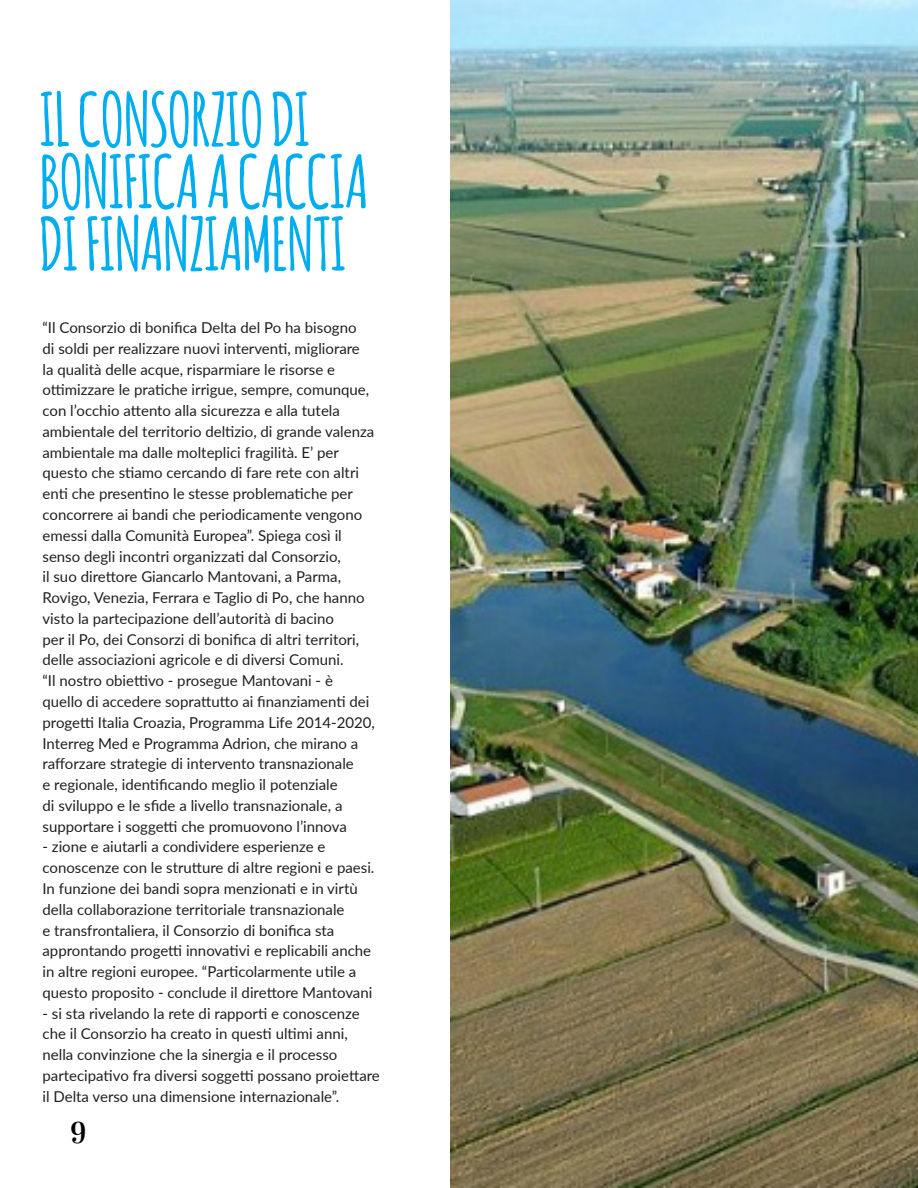
<style>
.page{position:relative;width:918px;height:1188px;background:#fff}
.page>*{position:absolute;margin:0;border:0;box-sizing:border-box;transform-origin:0 0}
.Article_Title_Primar{font:700 72px/62.4px "Amatic";color:#00aeef}
.Author{font:30px "Vidaloka";color:#000}
.Body_Text{font:15px/20.9px "Lato";color:#231f20}
</style>
<div class="page">
<img style="left:450px;top:0;width:468px;height:1188px">
<p class="Article_Title_Primar" style="left:40px;top:86px;width:330px">IL CONSORZIO DI<br>BONIFICA A CACCIA<br>DI FINANZIAMENTI</p>
<p class="Body_Text" style="left:43px;top:317px;width:334px">“Il Consorzio di bonifica Delta del Po ha bisogno<br>di soldi per realizzare nuovi interventi, migliorare<br>la qualità delle acque, risparmiare le risorse e ottimizzare le pratiche irrigue, sempre, comunque, con l’occhio attento alla sicurezza e alla tutela ambientale del territorio deltizio, di grande valenza ambientale ma dalle molteplici fragilità. E’ per questo che stiamo cercando di fare rete con altri enti che presentino le stesse problematiche per concorrere ai bandi che periodicamente vengono emessi dalla Comunità Europea”. Spiega così il senso degli incontri organizzati dal Consorzio,<br>il suo direttore Giancarlo Mantovani, a Parma, Rovigo, Venezia, Ferrara e Taglio di Po, che hanno visto la partecipazione dell’autorità di bacino<br>per il Po, dei Consorzi di bonifica di altri territori, delle associazioni agricole e di diversi Comuni.<br>“Il nostro obiettivo - prosegue Mantovani - è quello di accedere soprattutto ai finanziamenti dei progetti Italia Croazia, Programma Life 2014-2020, Interreg Med e Programma Adrion, che mirano a rafforzare strategie di intervento transnazionale<br>e regionale, identificando meglio il potenziale<br>di sviluppo e le sfide a livello transnazionale, a supportare i soggetti che promuovono l’innova</p>
<p class="Body_Text" style="left:43px;top:836px;width:333px">- zione e aiutarli a condividere esperienze e conoscenze con le strutture di altre regioni e paesi.<br>In funzione dei bandi sopra menzionati e in virtù della collaborazione territoriale transnazionale<br>e transfrontaliera, il Consorzio di bonifica sta approntando progetti innovativi e replicabili anche in altre regioni europee. “Particolarmente utile a questo proposito - conclude il direttore Mantovani</p>
<p class="Body_Text" style="left:43px;top:1002px;width:339px">- si sta rivelando la rete di rapporti e conoscenze che il Consorzio ha creato in questi ultimi anni, nella convinzione che la sinergia e il processo partecipativo fra diversi soggetti possano proiettare il Delta verso una dimensione internazionale”.</p>
<p class="Author" style="left:70px;top:1115px;width:18px">9</p>
</div>
